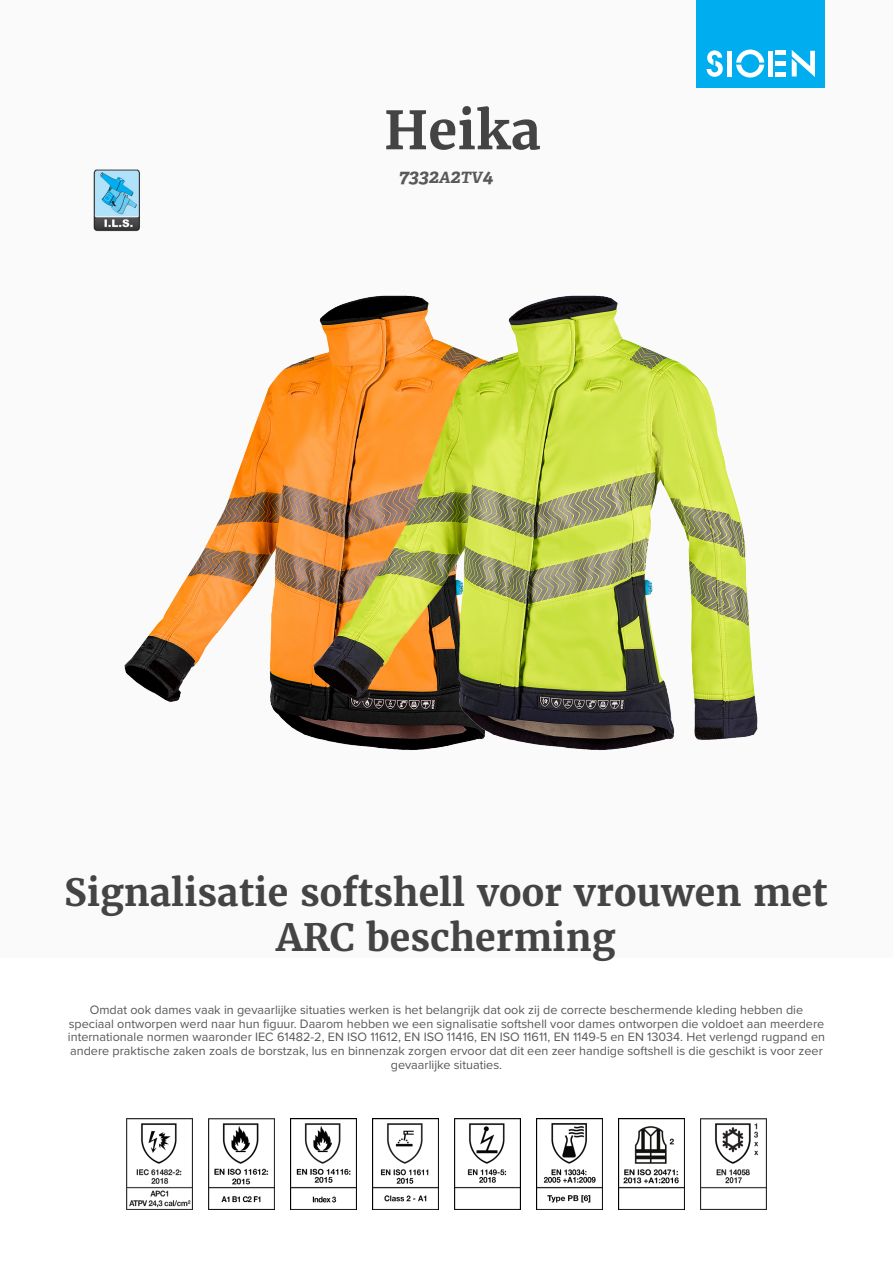
<style>
.page{position:relative;width:893px;height:1263px;background:#fff}
.page>*{position:absolute;margin:0;border:0;box-sizing:border-box;transform-origin:0 0}
.product_name{font:700 52.5px "Merriweather";color:#444}
.product_h2{font:700 37.5px/45px "Merriweather";color:#444;text-align:center}
.product_ref{font:italic 700 19.5px "Adelle";color:#57585a}
.product_description{font:12.6px/13.6px "Proxima Nova";color:#57585a;text-align:center}
.s1{font-size:15.6px}
</style>
<div class="page">
<div style="left:0;top:0;width:893px;height:957px;background:#fafafa"></div>
<div style="left:697px;top:0;width:128px;height:88px;background:#00aeef"></div>
<svg style="left:707px;top:50px;width:16px;height:27px"></svg>
<svg style="left:736px;top:50px;width:28px;height:28px"></svg>
<div style="left:727px;top:51px;width:5px;height:26px;background:#fff"></div>
<div style="left:768px;top:51px;width:5px;height:26px;background:#fff"></div>
<div style="left:775px;top:72px;width:11px;height:5px;background:#fff"></div>
<div style="left:775px;top:61px;width:11px;height:5px;background:#fff"></div>
<hr style="left:775px;top:51px;width:11px;height:4px;background:#fff">
<svg style="left:792px;top:50px;width:23px;height:27px"></svg>
<img style="left:93px;top:169px;width:46px;height:63px">
<img style="left:126px;top:1118px;width:66px;height:92px">
<img style="left:208px;top:1118px;width:66px;height:92px">
<img style="left:290px;top:1118px;width:66px;height:92px">
<img style="left:372px;top:1118px;width:66px;height:92px">
<img style="left:454px;top:1118px;width:67px;height:92px">
<img style="left:536px;top:1118px;width:67px;height:92px">
<img style="left:618px;top:1118px;width:67px;height:92px">
<img style="left:701px;top:1118px;width:66px;height:92px">
<img style="left:110px;top:170px;width:188px;height:561px">
<img style="left:298px;top:295px;width:460px;height:455px">
<p class="product_name" style="left:384px;top:97px;width:158px">Heika</p>
<p class="product_ref" style="left:399px;top:164px;width:96px">7332<span class="s1">A</span>2<span class="s1">TV</span>4</p>
<p class="product_h2" style="left:64px;top:869px;width:765px">Signalisatie softshell voor vrouwen met<br>ARC bescherming</p>
<p class="product_description" style="left:68px;top:1002px;width:759px">Omdat ook dames vaak in gevaarlijke situaties werken is het belangrijk dat ook zij de correcte beschermende kleding hebben die speciaal ontworpen werd naar hun figuur. Daarom hebben we een signalisatie softshell voor dames ontworpen die voldoet aan meerdere internationale normen waaronder IEC 61482-2, EN ISO 11612, EN ISO 11416, EN ISO 11611, EN 1149-5 en EN 13034. Het verlengd rugpand en andere praktische zaken zoals de borstzak, lus en binnenzak zorgen ervoor dat dit een zeer handige softshell is die geschikt is voor zeer gevaarlijke situaties.</p>
</div>
